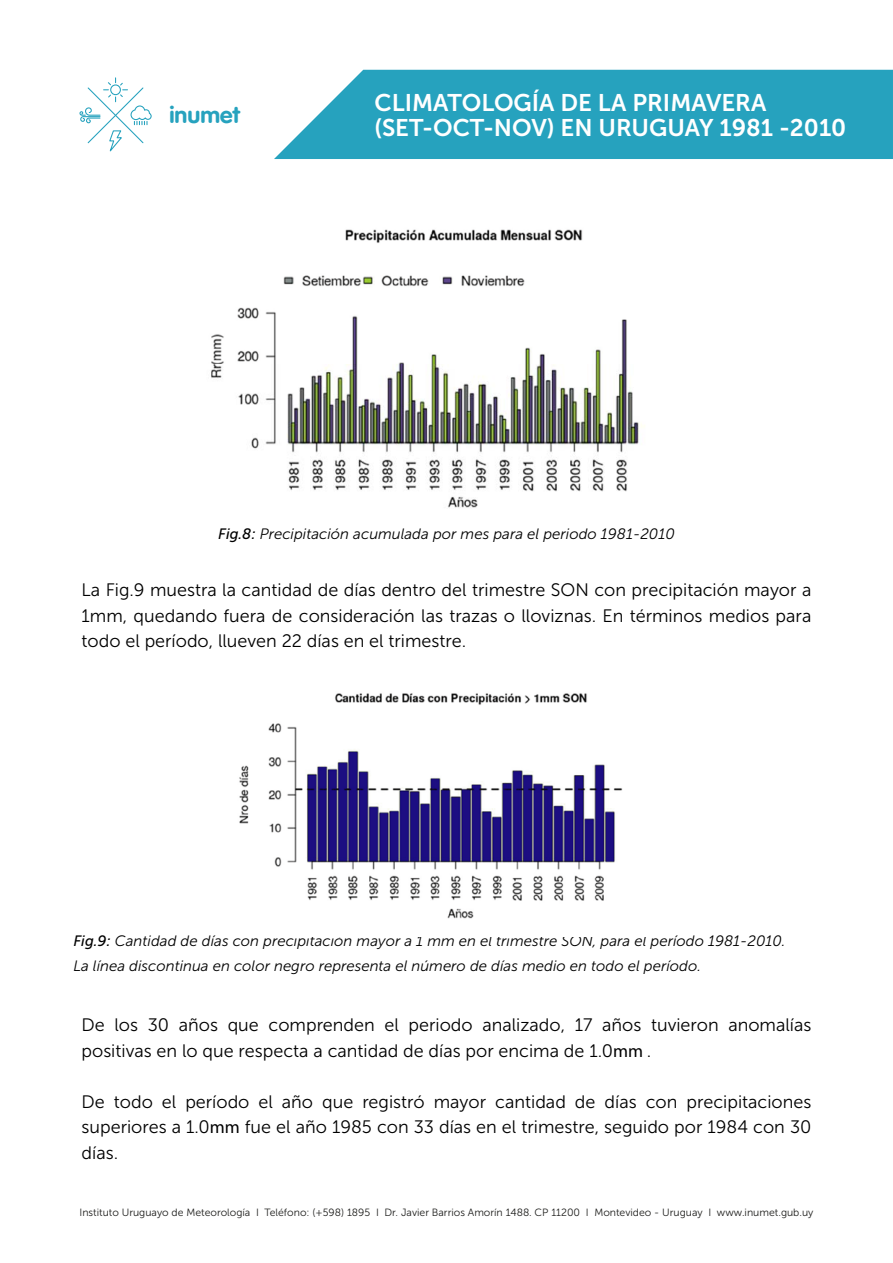
<style>
.page{position:relative;width:893px;height:1263px;background:#fff}
.page>*{position:absolute;margin:0;border:0;box-sizing:border-box;transform-origin:0 0}
.t1{font:24px/25.2px "Museo Sans 700";color:#fff}
.t2{font:23.25px "VAG Rounded Bold";color:#26a2be}
.t3{font:18px/25.5px "Museo Sans 300";color:#000;text-align:justify}
.t4{font:italic 15px/25.5px "Museo Sans 300";color:#000}
.t5{font:10.5px "Museo Sans 300";color:#1d1d1b}
.s1{font-family:"Museo Sans 500"}
.s2{font-family:"Myriad Pro"}
</style>
<div class="page">
<svg style="left:274px;top:70px;width:619px;height:89px;background:#35a8c2"></svg>
<svg style="left:79px;top:78px;width:73px;height:74px"></svg>
<img style="left:211px;top:229px;width:434px;height:279px">
<img style="left:239px;top:693px;width:384px;height:226px">
<p class="t2" style="left:169px;top:101px;width:72px">inumet</p>
<h1 class="t1" style="left:375px;top:90px;width:473px">CLIMATOLOGÍA DE LA PRIMAVERA (SET-OCT-NOV) EN URUGUAY 1981 -2010</h1>
<p class="t4" style="left:218px;top:521px;width:458px"><span class="s1">Fig.8:</span> Precipitación acumulada por mes para el periodo 1981-2010</p>
<p class="t3" style="left:82px;top:577px;width:731px">La Fig.9 muestra la cantidad de días dentro del trimestre SON con precipitación mayor a 1mm, quedando fuera de consideración las trazas o lloviznas. En términos medios para todo el período, llueven 22 días en el trimestre.</p>
<p class="t4" style="left:73px;top:928px;width:713px"><span class="s1">Fig.9:</span> Cantidad de días con precipitación mayor a 1 mm en el trimestre SON, para el período 1981-2010.<br>La línea discontinua en color negro representa el número de días medio en todo el período.</p>
<p class="t3" style="left:82px;top:1012px;width:731px">De los 30 años que comprenden el periodo analizado, 17 años tuvieron anomalías positivas en lo que respecta a cantidad de días por encima de 1.0<span class="s2">mm</span> .</p>
<p class="t3" style="left:82px;top:1089px;width:731px">De todo el período el año que registró mayor cantidad de días con precipitaciones superiores a 1.0<span class="s2">mm</span> fue el año 1985 con 33 días en el trimestre, seguido por 1984 con 30 días.</p>
<p class="t5" style="left:80px;top:1206px;width:735px">Instituto Uruguayo de Meteorología I Teléfono: (+598) 1895 I Dr. Javier Barrios Amorín 1488. CP 11200 I Montevideo - Uruguay I www.inumet.gub.uy</p>
</div>
